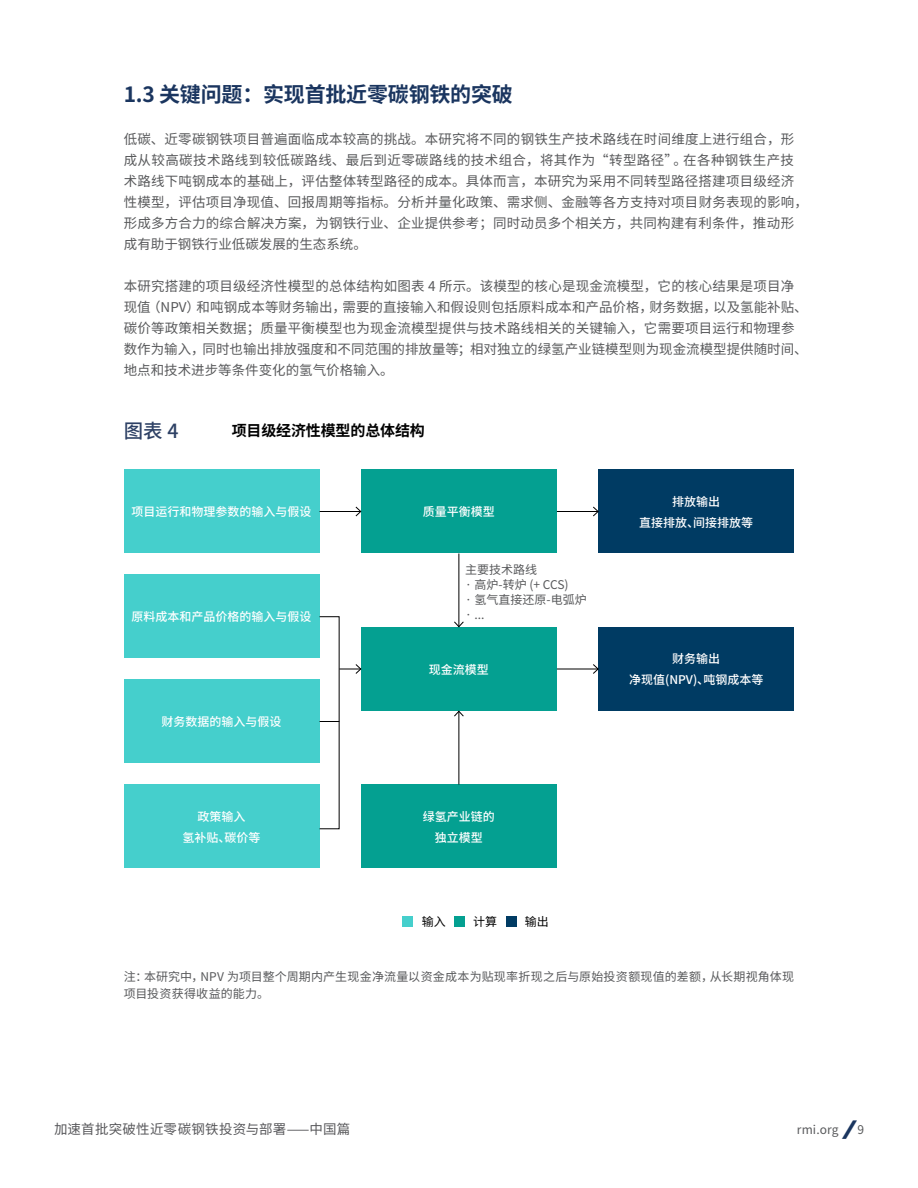
<style>
.page{position:relative;width:918px;height:1188px;background:#fff}
.page>*{position:absolute;margin:0;border:0;box-sizing:border-box;transform-origin:0 0}
.t1{font:700 21px "Noto Sans CJ Ksc";letter-spacing:-.01em;color:#1a355f}
.t2{font:500 19.5px "Noto Sans CJ Ksc";color:#2e4165}
.t3{font:700 15px "Noto Sans CJ Ksc";letter-spacing:-.01em;color:#000}
.t4{font:13.5px/21px "Noto Sans CJ Ksc";letter-spacing:.015em;color:#58595b}
.t5{font:13.5px "Noto Sans CJ Ksc";letter-spacing:.015em;color:#58585b}
.t6{font:12px/15px "Noto Sans CJ Ksc";letter-spacing:.01em;color:#58595b}
.t7{font:500 12px/21px "Noto Sans CJ Ksc";color:#fff;text-align:center}
.t8{font:12px "Noto Sans CJ Ksc";color:#000}
.s1{font-family:"Interstate";font-weight:900;font-style:italic;font-size:21px;color:#1a355f}
</style>
<div class="page">
<div style="left:124px;top:470px;width:195px;height:84px;background:#45cfcc"></div>
<div style="left:124px;top:680px;width:195px;height:84px;background:#45cfcc"></div>
<div style="left:124px;top:574px;width:195px;height:84px;background:#45cfcc"></div>
<div style="left:124px;top:784px;width:195px;height:84px;background:#45cfcc"></div>
<div style="left:361px;top:470px;width:196px;height:84px;background:#04a091"></div>
<div style="left:361px;top:627px;width:196px;height:84px;background:#04a091"></div>
<div style="left:361px;top:784px;width:196px;height:84px;background:#04a091"></div>
<div style="left:598px;top:470px;width:196px;height:84px;background:#003b63"></div>
<div style="left:598px;top:627px;width:196px;height:84px;background:#003b63"></div>
<svg style="left:320px;top:721px;width:19px;height:1px"></svg>
<svg style="left:339px;top:664px;width:22px;height:10px"></svg>
<hr style="left:320px;top:511px;width:41px;height:1px;background:#000">
<svg style="left:355px;top:506px;width:6px;height:11px"></svg>
<hr style="left:557px;top:511px;width:41px;height:1px;background:#000">
<svg style="left:593px;top:506px;width:6px;height:11px"></svg>
<hr style="left:557px;top:669px;width:41px;height:1px;background:#000">
<svg style="left:593px;top:664px;width:6px;height:10px"></svg>
<hr style="left:459px;top:711px;width:1px;height:73px;background:#000">
<svg style="left:454px;top:711px;width:10px;height:6px"></svg>
<hr style="left:459px;top:554px;width:1px;height:73px;background:#000">
<svg style="left:454px;top:621px;width:10px;height:6px"></svg>
<div style="left:403px;top:916px;width:10px;height:10px;background:#45cfcc"></div>
<div style="left:454px;top:916px;width:11px;height:10px;background:#04a091"></div>
<div style="left:506px;top:916px;width:10px;height:10px;background:#003b63"></div>
<h1 class="t1" style="left:124px;top:82px;width:391px">.1.3 关键问题：实现首批近零碳钢铁的突破</h1>
<p class="t4" style="left:124px;top:129px;width:686px">低碳、近零碳钢铁项目普遍面临成本较高的挑战。本研究将不同的钢铁生产技术路线在时间维度上进行组合，形成从较高碳技术路线到较低碳路线、最后到近零碳路线的技术组合，将其作为“转型路径”。在各种钢铁生产技术路线下吨钢成本的基础上，评估整体转型路径的成本。具体而言，本研究为采用不同转型路径搭建项目级经济性模型，评估项目净现值、回报周期等指标。分析并量化政策、需求侧、金融等各方支持对项目财务表现的影响，形成多方合力的综合解决方案，为钢铁行业、企业提供参考；同时动员多个相关方，共同构建有利条件，推动形成有助于钢铁行业低碳发展的生态系统。</p>
<p class="t4" style="left:124px;top:276px;width:686px">本研究搭建的项目级经济性模型的总体结构如图表 4 所示。该模型的核心是现金流模型，它的核心结果是项目净现值（NPV）和吨钢成本等财务输出，需要的直接输入和假设则包括原料成本和产品价格，财务数据，以及氢能补贴、碳价等政策相关数据；质量平衡模型也为现金流模型提供与技术路线相关的关键输入，它需要项目运行和物理参数作为输入，同时也输出排放强度和不同范围的排放量等；相对独立的绿氢产业链模型则为现金流模型提供随时间、地点和技术进步等条件变化的氢气价格输入。</p>
<h2 class="t2" style="left:124px;top:420px;width:57px">图表 4</h2>
<p class="t3" style="left:232px;top:422px;width:195px">项目级经济性模型的总体结构</p>
<p class="t7" style="left:132px;top:502px;width:181px">项目运行和物理参数的输入与假设</p>
<p class="t7" style="left:132px;top:607px;width:181px">原料成本和产品价格的输入与假设</p>
<p class="t7" style="left:162px;top:712px;width:121px">财务数据的输入与假设</p>
<p class="t7" style="left:183px;top:806px;width:79px">政策输入<br>氢补贴、碳价等</p>
<p class="t7" style="left:423px;top:502px;width:73px">质量平衡模型</p>
<p class="t6" style="left:465px;top:562px;width:123px">主要技术路线<br>· 高炉-转炉 (+ CCS)<br>· 氢气直接还原-电弧炉· ...</p>
<p class="t7" style="left:429px;top:659px;width:61px">现金流模型</p>
<p class="t7" style="left:423px;top:806px;width:73px">绿氢产业链的独立模型</p>
<p class="t8" style="left:422px;top:915px;width:25px">输入</p>
<p class="t8" style="left:473px;top:915px;width:25px">计算</p>
<p class="t8" style="left:525px;top:915px;width:25px">输出</p>
<p class="t7" style="left:639px;top:491px;width:115px">排放输出<br>直接排放、间接排放等</p>
<p class="t7" style="left:629px;top:649px;width:136px">财务输出<br>净现值(NPV)、吨钢成本等</p>
<p class="t6" style="left:124px;top:969px;width:672px;line-height:16.5px">注：本研究中，NPV 为项目整个周期内产生现金净流量以资金成本为贴现率折现之后与原始投资额现值的差额，从长期视角体现项目投资获得收益的能力。</p>
<p class="t5" style="left:54px;top:1121px;width:298px">加速首批突破性近零碳钢铁投资与部署——中国篇</p>
<p class="t6" style="left:797px;top:1122px;width:69px">rmi.org <span class="s1">/</span>9</p>
</div>
